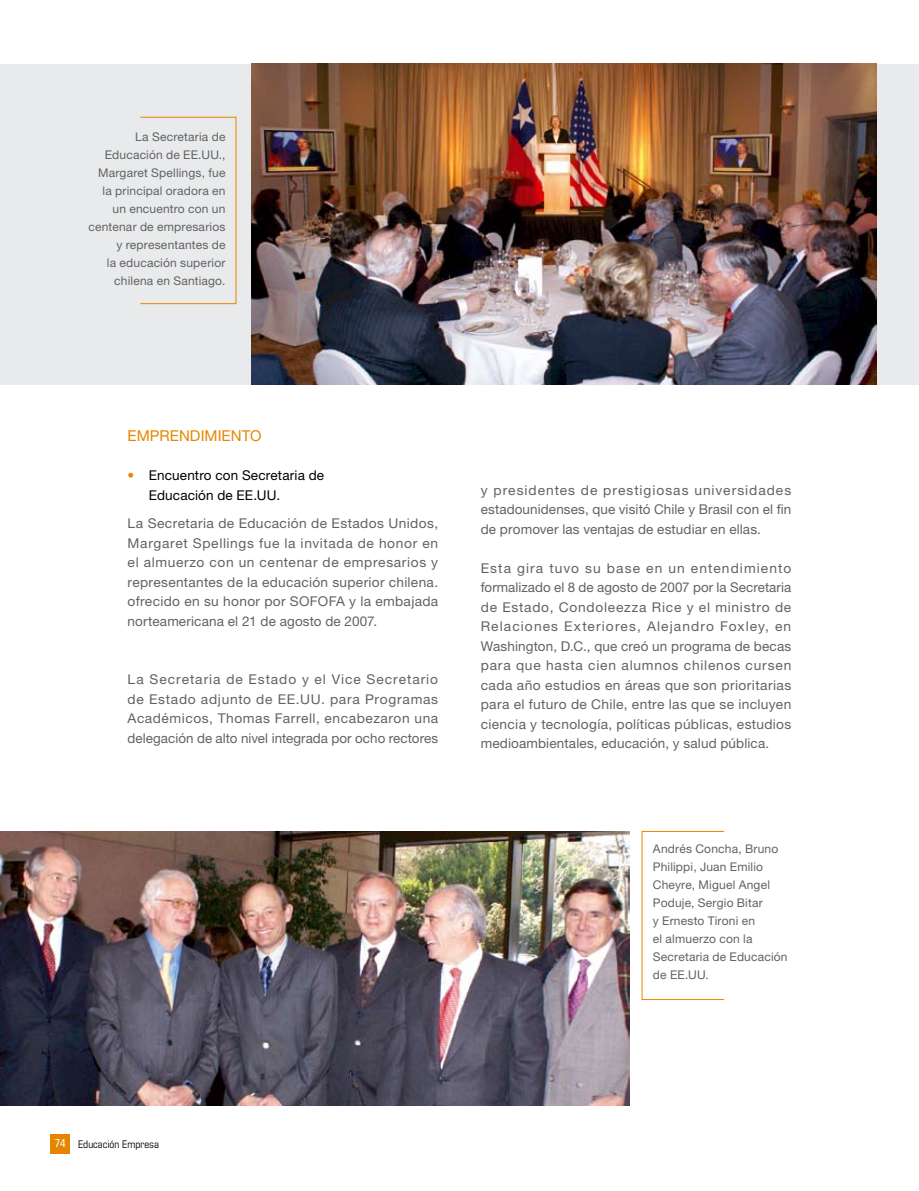
<style>
.page{position:relative;width:919px;height:1191px;background:#fff}
.page>*{position:absolute;margin:0;border:0;box-sizing:border-box;transform-origin:0 0}
.t1{font:15px "Helvetica Neue";color:#e68600}
.t2{font:13.5px/19.5px "Helvetica Neue";letter-spacing:.01em;color:#626262;text-align:justify}
.t3{font:13.5px/19.5px "Helvetica Neue";letter-spacing:.01em;color:#000}
.t4{font:12px/18px "Helvetica Neue";letter-spacing:.015em;color:#626262;text-align:right}
.t5{font:condensed 10.5px "Eurostile";color:#000}
.s1{color:#e68600}
.s2{font-family:"Frutiger";font-size:11.25px;color:#fff}
</style>
<div class="page">
<div style="left:50px;top:1134px;width:20px;height:19px;background:#e68600"></div>
<div style="left:0;top:64px;width:918px;height:320px;background:#e9eaec"></div>
<img style="left:252px;top:64px;width:624px;height:320px">
<img style="left:0;top:831px;width:629px;height:275px">
<div style="left:641px;top:831px;width:83px;height:169px;border:1px solid #e68600"></div>
<p class="t4" style="left:88px;top:128px;width:138px">La Secretaria de<br>Educación de EE.UU.,<br>Margaret Spellings, fue la principal oradora en un encuentro con un centenar de empresarios y representantes de<br>la educación superior chilena en Santiago.</p>
<p class="t1" style="left:128px;top:427px;width:20px">Emprendimiento</p>
<p class="t3" style="left:149px;top:466px;width:177px;text-indent:-21px"><span class="s1">•</span> Encuentro con Secretaria de<br>Educación de EE.UU.</p>
<p class="t2" style="left:128px;top:513px;width:312px">La Secretaria de Educación de Estados Unidos, Margaret Spellings fue la invitada de honor en el almuerzo con un centenar de empresarios y representantes de la educación superior chilena. ofrecido en su honor por SOFOFA y la embajada norteamericana el 21 de agosto de 2007.</p>
<p class="t2" style="left:128px;top:669px;width:312px">La Secretaria de Estado y el Vice Secretario de Estado adjunto de EE.UU. para Programas Académicos, Thomas Farrell, encabezaron una delegación de alto nivel integrada por ocho rectores</p>
<p class="t2" style="left:480px;top:480px;width:312px">y presidentes de prestigiosas universidades estadounidenses, que visitó Chile y Brasil con el fin de promover las ventajas de estudiar en ellas.</p>
<p class="t2" style="left:480px;top:558px;width:312px">Esta gira tuvo su base en un entendimiento formalizado el 8 de agosto de 2007 por la Secretaria de Estado, Condoleezza Rice y el ministro de Relaciones Exteriores, Alejandro Foxley, en Washington, D.C., que creó un programa de becas para que hasta cien alumnos chilenos cursen cada año estudios en áreas que son prioritarias para el futuro de Chile, entre las que se incluyen ciencia y tecnología, políticas públicas, estudios medioambientales, educación, y salud pública.</p>
<p class="t4" style="left:653px;top:840px;width:136px;text-align:left">Andrés Concha, Bruno<br>Philippi, Juan Emilio<br>Cheyre, Miguel Angel<br>Poduje, Sergio Bitar<br>y Ernesto Tironi en<br>el almuerzo con la<br>Secretaria de Educación de EE.UU.</p>
<p class="t5" style="left:55px;top:1137px;width:106px"><span class="s2">74</span> Educación Empresa</p>
</div>
